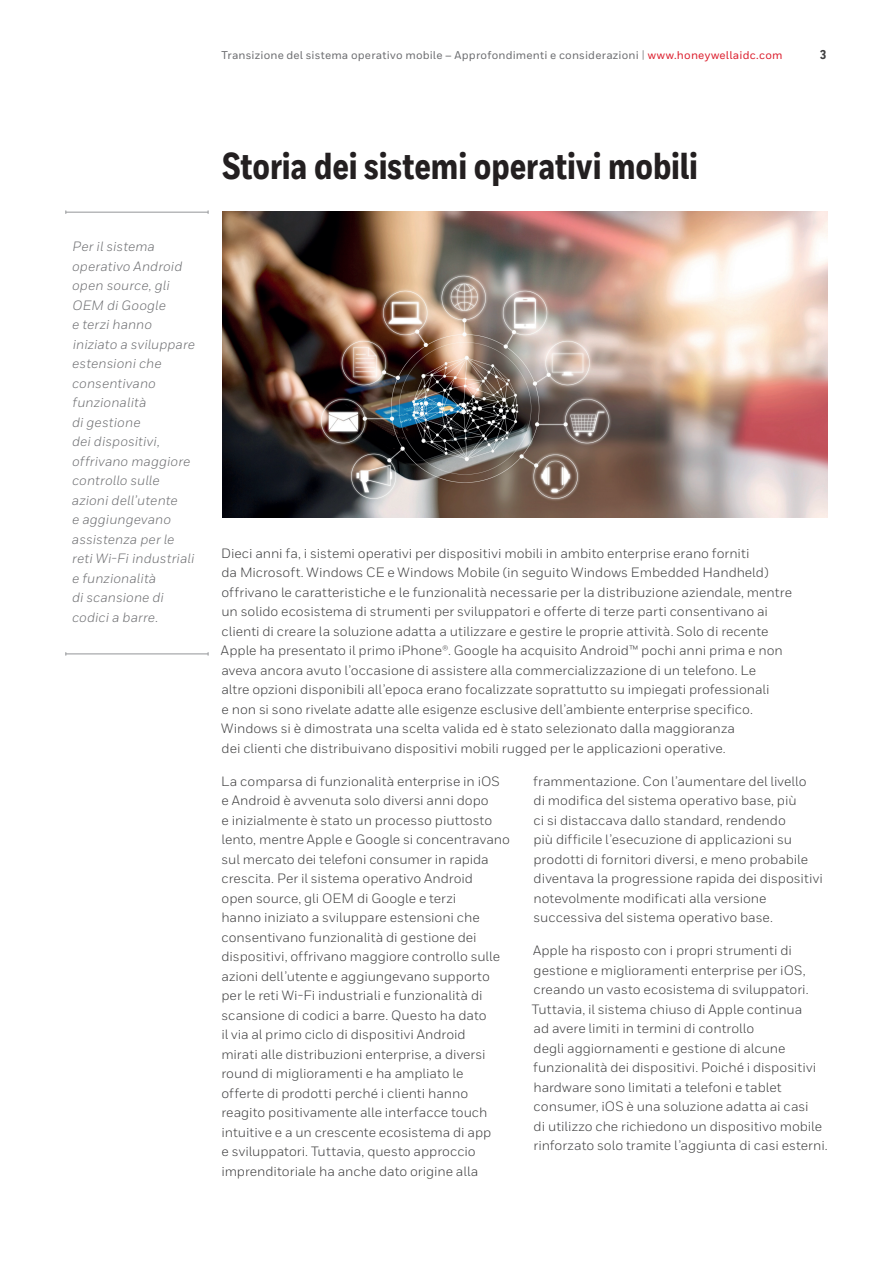
<style>
.page{position:relative;width:893px;height:1263px;background:#fff}
.page>*{position:absolute;margin:0;border:0;box-sizing:border-box;transform-origin:0 0}
.t1{font:800 37.5px "Honeywell Cond";color:#231f20}
.t2{font:13.5px/19.5px "Honeywell Sans";color:#3e3e3f}
.t3{font:italic 13.5px/19.5px "Honeywell Sans";letter-spacing:.005em;color:#6c6d70}
.t4{font:800 12.75px "Honeywell Cond";color:#3e3e3f}
.t5{font:500 11.25px "Honeywell Sans";letter-spacing:.015em;color:#6c6d70}
.s1{font-size:11.4px;color:#939598}
.s2{color:#dc1f2e}
</style>
<div class="page">
<hr style="left:66px;top:212px;width:142px;height:1px;background:#939598">
<hr style="left:66px;top:653px;width:142px;height:1px;background:#939598">
<img style="left:222px;top:211px;width:605px;height:307px">
<p class="t5" style="left:221px;top:51px;width:563px">Transizione del sistema operativo mobile – Approfondimenti e considerazioni <span class="s1">|</span> <span class="s2">www.honeywellaidc.com</span></p>
<p class="t4" style="left:820px;top:50px;width:8px">3</p>
<p class="t3" style="left:72px;top:238px;width:125px">Per il sistema operativo Android open source, gli<br>OEM di Google<br>e terzi hanno iniziato a sviluppare estensioni che consentivano funzionalità<br>di gestione<br>dei dispositivi, offrivano maggiore controllo sulle azioni dell’utente<br>e aggiungevano assistenza per le reti Wi-Fi industriali e funzionalità<br>di scansione di codici a barre.</p>
<h1 class="t1" style="left:222px;top:153px;width:477px">Storia dei sistemi operativi mobili</h1>
<p class="t2" style="left:221px;top:544px;width:573px">Dieci anni fa, i sistemi operativi per dispositivi mobili in ambito enterprise erano forniti<br>da Microsoft. Windows CE e Windows Mobile (in seguito Windows Embedded Handheld) offrivano le caratteristiche e le funzionalità necessarie per la distribuzione aziendale, mentre un solido ecosistema di strumenti per sviluppatori e offerte di terze parti consentivano ai clienti di creare la soluzione adatta a utilizzare e gestire le proprie attività. Solo di recente Apple ha presentato il primo iPhone®. Google ha acquisito Android™ pochi anni prima e non aveva ancora avuto l’occasione di assistere alla commercializzazione di un telefono. Le<br>altre opzioni disponibili all’epoca erano focalizzate soprattutto su impiegati professionali<br>e non si sono rivelate adatte alle esigenze esclusive dell’ambiente enterprise specifico.<br>Windows si è dimostrata una scelta valida ed è stato selezionato dalla maggioranza<br>dei clienti che distribuivano dispositivi mobili rugged per le applicazioni operative.</p>
<p class="t2" style="left:221px;top:772px;width:290px">La comparsa di funzionalità enterprise in iOS e Android è avvenuta solo diversi anni dopo<br>e inizialmente è stato un processo piuttosto lento, mentre Apple e Google si concentravano sul mercato dei telefoni consumer in rapida crescita. Per il sistema operativo Android<br>open source, gli OEM di Google e terzi<br>hanno iniziato a sviluppare estensioni che consentivano funzionalità di gestione dei dispositivi, offrivano maggiore controllo sulle azioni dell’utente e aggiungevano supporto per le reti Wi-Fi industriali e funzionalità di scansione di codici a barre. Questo ha dato<br>il via al primo ciclo di dispositivi Android<br>mirati alle distribuzioni enterprise, a diversi round di miglioramenti e ha ampliato le<br>offerte di prodotti perché i clienti hanno reagito positivamente alle interfacce touch intuitive e a un crescente ecosistema di app<br>e sviluppatori. Tuttavia, questo approccio imprenditoriale ha anche dato origine alla</p>
<p class="t2" style="left:533px;top:772px;width:291px">frammentazione. Con l’aumentare del livello<br>di modifica del sistema operativo base, più<br>ci si distaccava dallo standard, rendendo<br>più difficile l’esecuzione di applicazioni su prodotti di fornitori diversi, e meno probabile diventava la progressione rapida dei dispositivi notevolmente modificati alla versione successiva del sistema operativo base.</p>
<p class="t2" style="left:532px;top:942px;width:297px">Apple ha risposto con i propri strumenti di gestione e miglioramenti enterprise per iOS, creando un vasto ecosistema di sviluppatori.<br>Tuttavia, il sistema chiuso di Apple continua<br>ad avere limiti in termini di controllo<br>degli aggiornamenti e gestione di alcune funzionalità dei dispositivi. Poiché i dispositivi hardware sono limitati a telefoni e tablet consumer, iOS è una soluzione adatta ai casi<br>di utilizzo che richiedono un dispositivo mobile rinforzato solo tramite l’aggiunta di casi esterni.</p>
</div>
